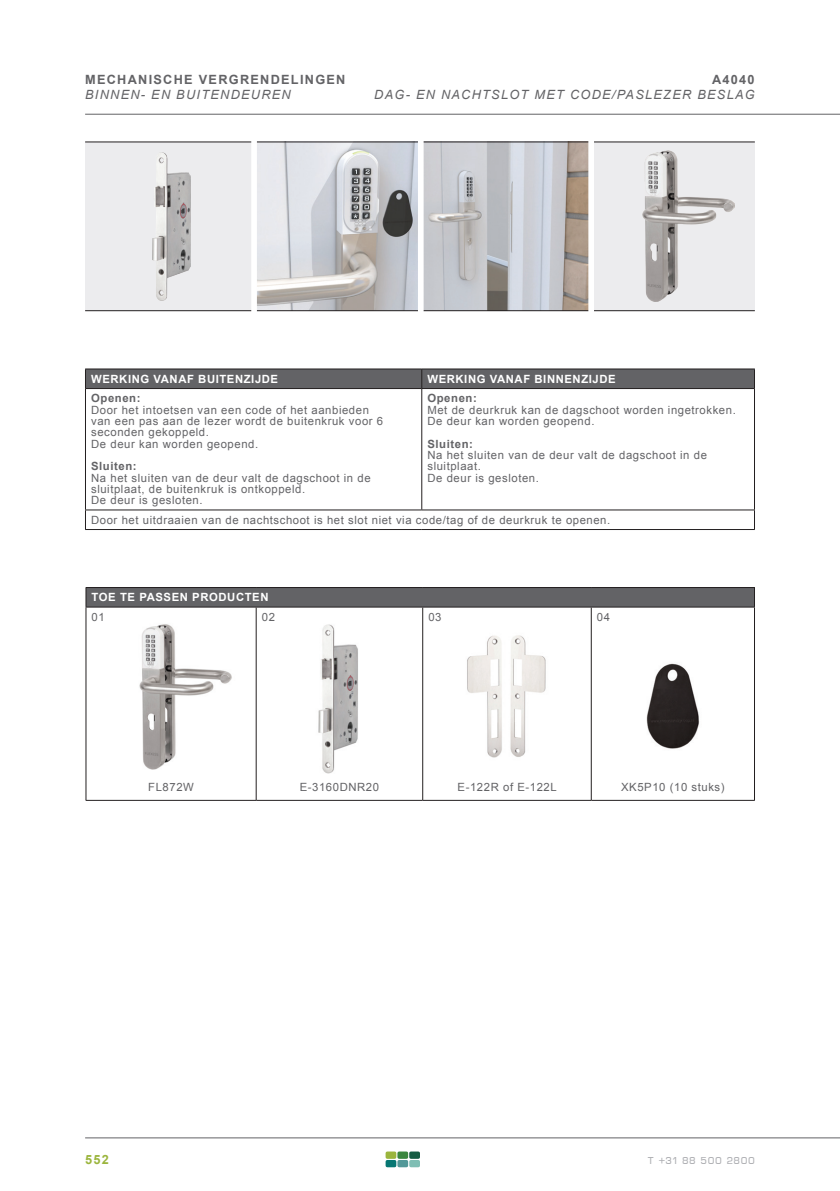
<style>
.page{position:relative;width:840px;height:1191px;background:#fff}
.page>*{position:absolute;margin:0;border:0;box-sizing:border-box;transform-origin:0 0}
.t1{font:italic 12.8px "Arial";letter-spacing:.1em;color:#636366}
.t2{font:700 12.8px "Arial";letter-spacing:.1em;color:#636366}
.t3{font:700 12.8px "Arial";color:#9bb53d}
.t4{font:12px "Eurostile DCD";letter-spacing:.05em;color:#adaeb2}
.t5{font:11.4px/11.4px "Arial";letter-spacing:.05em;color:#636366}
.t6{font:700 11.4px "Arial";letter-spacing:.05em;color:#fff}
.t7{font:700 11.4px "Arial";letter-spacing:.05em;color:#636366}
</style>
<div class="page">
<hr style="left:85px;top:1137px;width:754px;height:1px;background:#636366">
<svg style="left:385px;top:1151px;width:35px;height:16px"></svg>
<hr style="left:85px;top:114px;width:754px;height:1px;background:#636366">
<img style="left:423px;top:143px;width:165px;height:167px">
<img style="left:257px;top:143px;width:160px;height:167px">
<div style="left:589px;top:142px;width:165px;height:169px;background:#ececee"></div>
<div style="left:85px;top:142px;width:169px;height:169px;background:#ececee"></div>
<div style="left:86px;top:587px;width:668px;height:20px;background:#636366"></div>
<hr style="left:86px;top:607px;width:170px;height:1px;background:#231f20">
<hr style="left:256px;top:607px;width:166px;height:1px;background:#231f20">
<hr style="left:422px;top:607px;width:169px;height:1px;background:#231f20">
<hr style="left:591px;top:607px;width:163px;height:1px;background:#231f20">
<hr style="left:256px;top:607px;width:1px;height:193px;background:#231f20">
<hr style="left:86px;top:587px;width:170px;height:1px;background:#231f20">
<svg style="left:86px;top:588px;width:1px;height:19px"></svg>
<hr style="left:256px;top:587px;width:166px;height:1px;background:#231f20">
<hr style="left:422px;top:587px;width:169px;height:1px;background:#231f20">
<hr style="left:591px;top:587px;width:163px;height:1px;background:#231f20">
<hr style="left:86px;top:607px;width:1px;height:193px;background:#231f20">
<hr style="left:422px;top:607px;width:1px;height:193px;background:#231f20">
<hr style="left:590px;top:607px;width:1px;height:193px;background:#231f20">
<hr style="left:753px;top:607px;width:1px;height:193px;background:#231f20">
<hr style="left:86px;top:800px;width:170px;height:1px;background:#231f20">
<hr style="left:256px;top:800px;width:166px;height:1px;background:#231f20">
<hr style="left:422px;top:800px;width:169px;height:1px;background:#231f20">
<hr style="left:591px;top:800px;width:163px;height:1px;background:#231f20">
<img style="left:139px;top:624px;width:93px;height:146px">
<hr style="left:85px;top:388px;width:336px;height:1px;background:#231f20">
<hr style="left:421px;top:388px;width:333px;height:1px;background:#231f20">
<hr style="left:421px;top:389px;width:1px;height:120px;background:#231f20">
<div style="left:85px;top:369px;width:669px;height:19px;background:#636366"></div>
<hr style="left:85px;top:389px;width:1px;height:120px;background:#231f20">
<hr style="left:753px;top:389px;width:1px;height:120px;background:#231f20">
<hr style="left:85px;top:509px;width:336px;height:1px;background:#231f20">
<svg style="left:85px;top:510px;width:1px;height:19px"></svg>
<hr style="left:421px;top:509px;width:333px;height:1px;background:#231f20">
<hr style="left:85px;top:529px;width:336px;height:1px;background:#231f20">
<hr style="left:421px;top:529px;width:333px;height:1px;background:#231f20">
<img style="left:510px;top:635px;width:36px;height:122px">
<img style="left:467px;top:635px;width:35px;height:123px">
<img style="left:318px;top:624px;width:40px;height:150px">
<hr style="left:85px;top:310px;width:669px;height:1px;background:#231f20">
<hr style="left:85px;top:142px;width:669px;height:1px;background:#231f20">
<div style="left:417px;top:139px;width:6px;height:174px;background:#fff"></div>
<div style="left:251px;top:140px;width:6px;height:185px;background:#fff"></div>
<div style="left:588px;top:140px;width:5px;height:185px;background:#fff"></div>
<img style="left:646px;top:663px;width:54px;height:86px">
<img style="left:152px;top:152px;width:39px;height:148px">
<img style="left:642px;top:151px;width:91px;height:150px">
<p class="t2" style="left:85px;top:71px;width:262px">MECHANISCHE VERGRENDELINGEN</p>
<p class="t1" style="left:85px;top:86px;width:207px">BINNEN- EN BUITENDEUREN</p>
<p class="t2" style="left:711px;top:71px;width:44px">A4040</p>
<p class="t1" style="left:374px;top:86px;width:382px">DAG- EN NACHTSLOT MET CODE/PASLEZER BESLAG</p>
<p class="t6" style="left:91px;top:371px;width:188px">WERKING VANAF BUITENZIJDE</p>
<p class="t6" style="left:427px;top:371px;width:190px">WERKING VANAF BINNENZIJDE</p>
<p class="t7" style="left:91px;top:391px;width:51px">Openen:</p>
<p class="t5" style="left:91px;top:404px;width:293px">Door het intoetsen van een code of het aanbieden van een pas aan de lezer wordt de buitenkruk voor 6 seconden gekoppeld.<br>De deur kan worden geopend.</p>
<p class="t7" style="left:91px;top:459px;width:47px">Sluiten:</p>
<p class="t5" style="left:91px;top:472px;width:281px">Na het sluiten van de deur valt de dagschoot in de sluitplaat, de buitenkruk is ontkoppeld.<br>De deur is gesloten.</p>
<p class="t7" style="left:427px;top:391px;width:51px">Openen:</p>
<p class="t5" style="left:427px;top:404px;width:310px">Met de deurkruk kan de dagschoot worden ingetrokken.<br>De deur kan worden geopend.</p>
<p class="t7" style="left:427px;top:436px;width:47px">Sluiten:</p>
<p class="t5" style="left:427px;top:449px;width:281px">Na het sluiten van de deur valt de dagschoot in de sluitplaat.<br>De deur is gesloten.</p>
<p class="t5" style="left:91px;top:514px;width:520px">Door het uitdraaien van de nachtschoot is het slot niet via code/tag of de deurkruk te openen.</p>
<p class="t6" style="left:92px;top:590px;width:178px">TOE TE PASSEN PRODUCTEN</p>
<p class="t5" style="left:92px;top:611px;width:15px">01</p>
<p class="t5" style="left:262px;top:611px;width:15px">02</p>
<p class="t5" style="left:428px;top:611px;width:15px">03</p>
<p class="t5" style="left:596px;top:611px;width:15px">04</p>
<p class="t5" style="left:148px;top:781px;width:47px">FL872W</p>
<p class="t5" style="left:299px;top:781px;width:81px">E-3160DNR20</p>
<p class="t5" style="left:457px;top:781px;width:101px">E-122R of E-122L</p>
<p class="t5" style="left:620px;top:781px;width:105px">XK5P10 (10 stuks)</p>
<p class="t3" style="left:85px;top:1151px;width:25px">552</p>
<p class="t4" style="left:647px;top:1153px;width:108px">t +31 88 500 2800</p>
</div>
